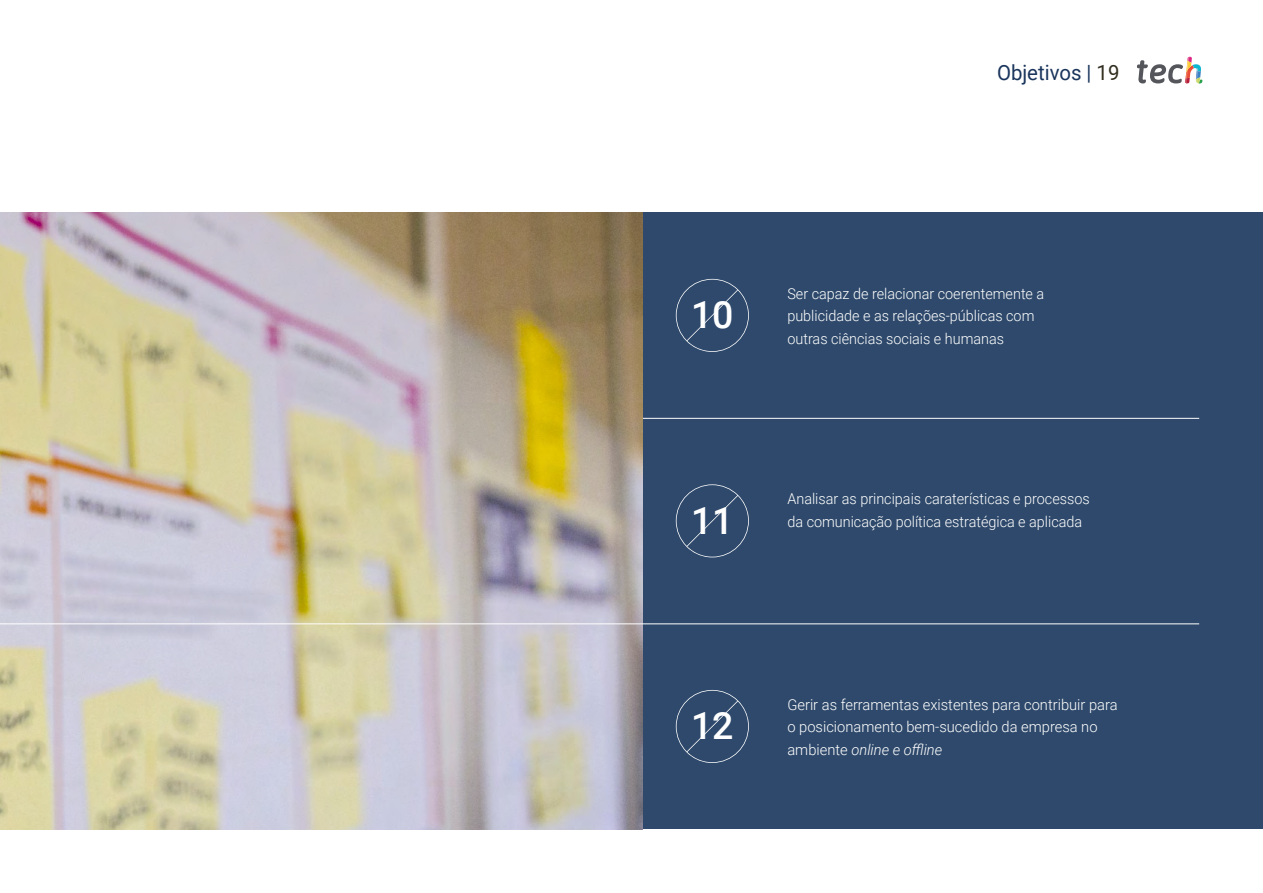
<style>
.page{position:relative;width:1263px;height:893px;background:#fff}
.page>*{position:absolute;margin:0;border:0;box-sizing:border-box;transform-origin:0 0}
.t1{font:500 37.5px "Roboto";color:#fff}
.t2{font:21px "Roboto";color:#1a355c}
.t3{font:300 15px/22.5px "Roboto";color:#fff;scale:.96 1}
.t4{font:300 15px/22.5px "Roboto";color:#fff}
.s1{color:#312e20}
.s2{font-style:italic}
</style>
<div class="page">
<div style="left:642px;top:213px;width:621px;height:616px;background:#2e496b"></div>
<svg style="left:676px;top:690px;width:73px;height:73px"></svg>
<hr style="left:0;top:418px;width:1199px;height:1px;background:#fff">
<svg style="left:1137px;top:57px;width:65px;height:27px"></svg>
<img style="left:0;top:213px;width:642px;height:616px">
<svg style="left:676px;top:484px;width:73px;height:73px"></svg>
<svg style="left:676px;top:279px;width:73px;height:73px"></svg>
<hr style="left:0;top:624px;width:1199px;height:1px;background:#fff">
<h2 class="t2" style="left:997px;top:57px;width:124px">Objetivos | <span class="s1">19</span></h2>
<h1 class="t1" style="left:691px;top:288px;width:44px">10</h1>
<p class="t3" style="left:787px;top:281px;width:269px">Ser capaz de relacionar coerentemente a publicidade e as relações-públicas com outras ciências sociais e humanas</p>
<p class="t3" style="left:787px;top:487px;width:316px">Analisar as principais caraterísticas e processos</p>
<h1 class="t1" style="left:691px;top:494px;width:44px">11</h1>
<p class="t3" style="left:787px;top:509px;width:309px">da comunicação política estratégica e aplicada</p>
<h1 class="t1" style="left:691px;top:699px;width:44px">12</h1>
<p class="t4" style="left:787px;top:692px;width:332px">Gerir as ferramentas existentes para contribuir para o posicionamento bem-sucedido da empresa no ambiente <span class="s2">online e offline</span></p>
</div>
